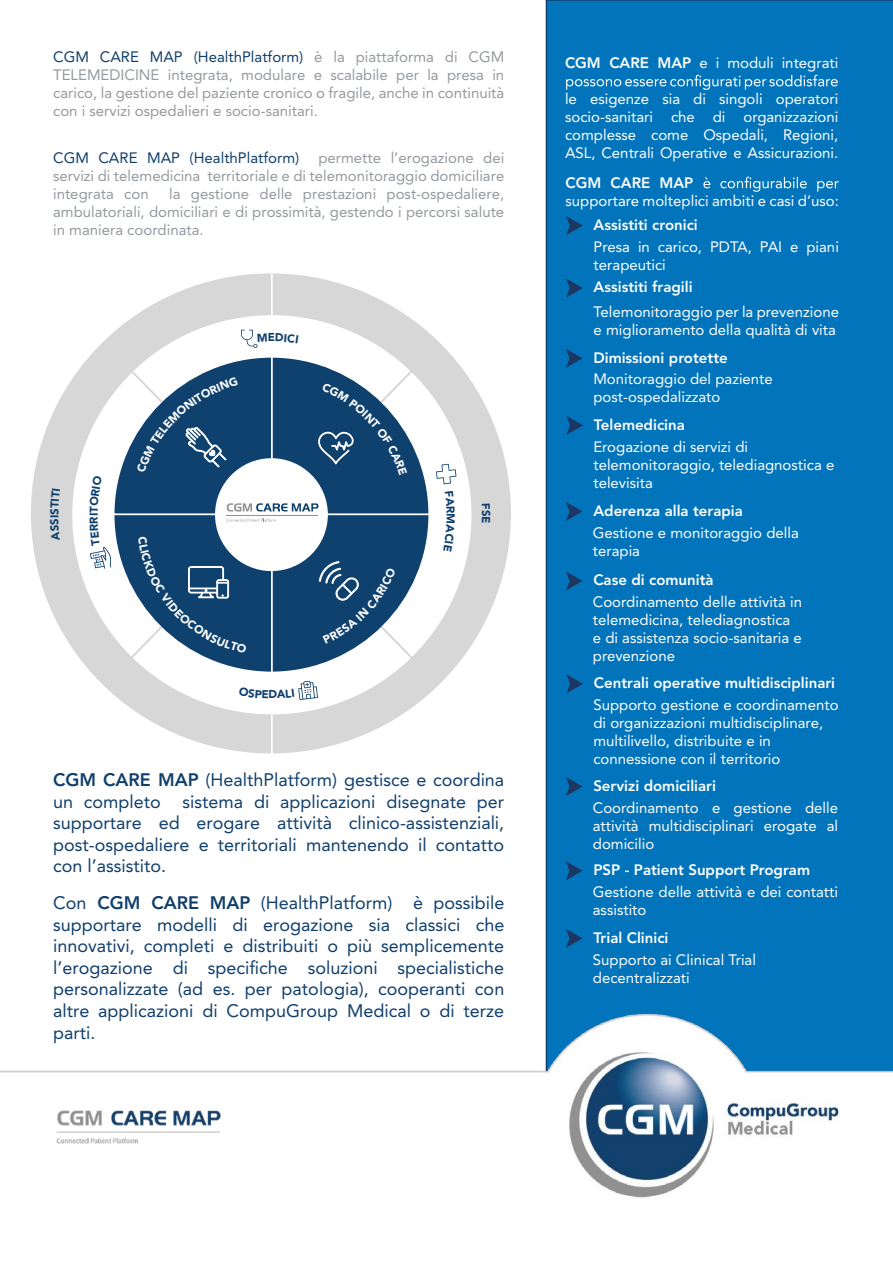
<style>
.page{position:relative;width:893px;height:1263px;background:#fff}
.page>*{position:absolute;margin:0;border:0;box-sizing:border-box;transform-origin:0 0}
.t1{font:18px/21.6px "Avenir LT Std";color:#103f6c;text-align:justify}
.t2{font:15px/18px "Avenir LT Std";color:#fff}
.t3{font:15px/18px "Avenir LT Std";color:#959a9f;text-align:justify}
.t4{font:800 15px "Avenir LT Std";color:#fff}
.t5{font:15px "Avenir LT Std";color:#103f6c}
.t6{font:900 11.4px "Avenir LT Std";color:#0f406d}
.s1{color:#103f6c}
.s2{font-weight:800}
</style>
<div class="page">
<div style="left:546px;top:0;width:347px;height:996px;background:#0274bb"></div>
<div style="left:31px;top:273px;width:480px;height:480px;background:#d7d7d7;border-radius:50%"></div>
<hr style="left:271px;top:273px;width:2px;height:482px;background:#fff">
<svg style="left:428px;top:372px;width:43px;height:285px;fill:#fff"></svg>
<svg style="left:133px;top:315px;width:277px;height:43px;fill:#fff"></svg>
<svg style="left:134px;top:672px;width:277px;height:42px;fill:#fff"></svg>
<svg style="left:72px;top:375px;width:42px;height:282px"></svg>
<svg style="left:436px;top:464px;width:20px;height:20px"></svg>
<svg style="left:114px;top:369px;width:22px;height:292px;background:#a5b7c7"></svg>
<svg style="left:703px;top:177px;width:136px;height:15px;background:#2d8cc6"></svg>
<svg style="left:566px;top:216px;width:17px;height:19px"></svg>
<svg style="left:566px;top:279px;width:17px;height:19px"></svg>
<svg style="left:566px;top:349px;width:16px;height:19px"></svg>
<svg style="left:566px;top:416px;width:17px;height:19px"></svg>
<svg style="left:566px;top:502px;width:16px;height:19px"></svg>
<svg style="left:566px;top:571px;width:16px;height:19px"></svg>
<svg style="left:566px;top:674px;width:17px;height:19px"></svg>
<svg style="left:566px;top:777px;width:16px;height:19px"></svg>
<svg style="left:566px;top:861px;width:16px;height:19px"></svg>
<svg style="left:566px;top:929px;width:16px;height:19px"></svg>
<svg style="left:566px;top:75px;width:272px;height:15px;background:#318ec7"></svg>
<img style="left:0;top:996px;width:893px;height:202px">
<div style="left:54px;top:1093px;width:253px;height:56px;background:#fff"></div>
<img style="left:56px;top:1110px;width:165px;height:34px">
<svg style="left:90px;top:476px;width:25px;height:93px;background:#f2f5f7"></svg>
<svg style="left:241px;top:330px;width:26px;height:18px"></svg>
<svg style="left:276px;top:333px;width:22px;height:10px"></svg>
<svg style="left:443px;top:491px;width:12px;height:60px"></svg>
<svg style="left:239px;top:687px;width:29px;height:11px"></svg>
<svg style="left:277px;top:681px;width:41px;height:19px"></svg>
<svg style="left:136px;top:358px;width:292px;height:314px;background:#577a99"></svg>
<p class="t3" style="left:53px;top:48px;width:453px"><span class="s1">CGM CARE MAP (HealthPlatform)</span> è la piattaforma di CGM TELEMEDICINE integrata, modulare e scalabile per la presa in carico, la gestione del paziente cronico o fragile, anche in continuità con i servizi ospedalieri e socio-sanitari.</p>
<p class="t5" style="left:53px;top:149px;width:248px">CGM CARE MAP (HealthPlatform)</p>
<p class="t3" style="left:53px;top:149px;width:453px;text-indent:265px">permette l’erogazione dei servizi di telemedicina territoriale e di telemonitoraggio domiciliare integrata con</p>
<p class="t3" style="left:53px;top:185px;width:453px;text-indent:116px">la gestione delle prestazioni post-ospedaliere, ambulatoriali, domiciliari e di prossimità, gestendo i percorsi salute in maniera coordinata.</p>
<p class="t6" style="left:48px;top:518px;width:5px;rotate:-90deg">I</p>
<p class="t6" style="left:268px;top:331px;width:9px">E</p>
<p class="t6" style="left:269px;top:688px;width:10px">D</p>
<p class="t1" style="left:53px;top:769px;width:453px"><span class="s2">CGM CARE MAP</span> (HealthPlatform) gestisce e coordina un completo sistema di applicazioni disegnate per supportare ed erogare attività clinico-assistenziali, post-ospedaliere e territoriali mantenendo il contatto con l’assistito.</p>
<p class="t1" style="left:53px;top:892px;width:453px">Con <span class="s2">CGM CARE MAP</span> (HealthPlatform) è possibile supportare modelli di erogazione sia classici che innovativi, completi e distribuiti o più semplicemente l’erogazione di specifiche soluzioni specialistiche personalizzate (ad es. per patologia), cooperanti con altre applicazioni di CompuGroup Medical o di terze parti.</p>
<p class="t2" style="left:565px;top:54px;width:275px"><span class="s2">CGM CARE MAP</span> e i moduli integrati</p>
<p class="t2" style="left:565px;top:90px;width:275px;text-align:justify">le esigenze sia di singoli operatori socio-sanitari che di organizzazioni complesse come Ospedali, Regioni, ASL, Centrali Operative e Assicurazioni.</p>
<p class="t4" style="left:566px;top:174px;width:129px">CGM CARE MAP</p>
<p class="t2" style="left:566px;top:192px;width:275px">supportare molteplici ambiti e casi d’uso:</p>
<p class="t4" style="left:594px;top:216px;width:106px">Assistiti cronici</p>
<p class="t2" style="left:594px;top:238px;width:247px">Presa in carico, PDTA, PAI e piani terapeutici</p>
<p class="t4" style="left:594px;top:278px;width:100px">Assistiti fragili</p>
<p class="t2" style="left:594px;top:302px;width:247px">Telemonitoraggio per la prevenzione e miglioramento della qualità di vita</p>
<p class="t4" style="left:593px;top:349px;width:136px">Dimissioni protette</p>
<p class="t2" style="left:593px;top:369px;width:181px">Monitoraggio del paziente post-ospedalizzato</p>
<p class="t4" style="left:594px;top:416px;width:92px">Telemedicina</p>
<p class="t2" style="left:593px;top:438px;width:242px">Erogazione di servizi di telemonitoraggio, telediagnostica e televisita</p>
<p class="t4" style="left:593px;top:502px;width:151px">Aderenza alla terapia</p>
<p class="t2" style="left:593px;top:524px;width:207px">Gestione e monitoraggio della terapia</p>
<p class="t4" style="left:593px;top:571px;width:122px">Case di comunità</p>
<p class="t2" style="left:593px;top:593px;width:211px">Coordinamento delle attività in telemedicina, telediagnostica e di assistenza socio-sanitaria e prevenzione</p>
<p class="t4" style="left:594px;top:674px;width:243px">Centrali operative multidisciplinari</p>
<p class="t2" style="left:593px;top:696px;width:247px">Supporto gestione e coordinamento di organizzazioni multidisciplinare, multilivello, distribuite e in connessione con il territorio</p>
<p class="t4" style="left:593px;top:777px;width:124px">Servizi domiciliari</p>
<p class="t2" style="left:593px;top:799px;width:247px;text-align:justify">Coordinamento e gestione delle attività multidisciplinari erogate al domicilio</p>
<p class="t4" style="left:593px;top:861px;width:218px">PSP - Patient Support Program</p>
<p class="t2" style="left:593px;top:883px;width:247px">Gestione delle attività e dei contatti assistito</p>
<p class="t4" style="left:593px;top:928px;width:77px">Trial Clinici</p>
<p class="t2" style="left:593px;top:951px;width:165px">Supporto ai Clinical Trial decentralizzati</p>
</div>
